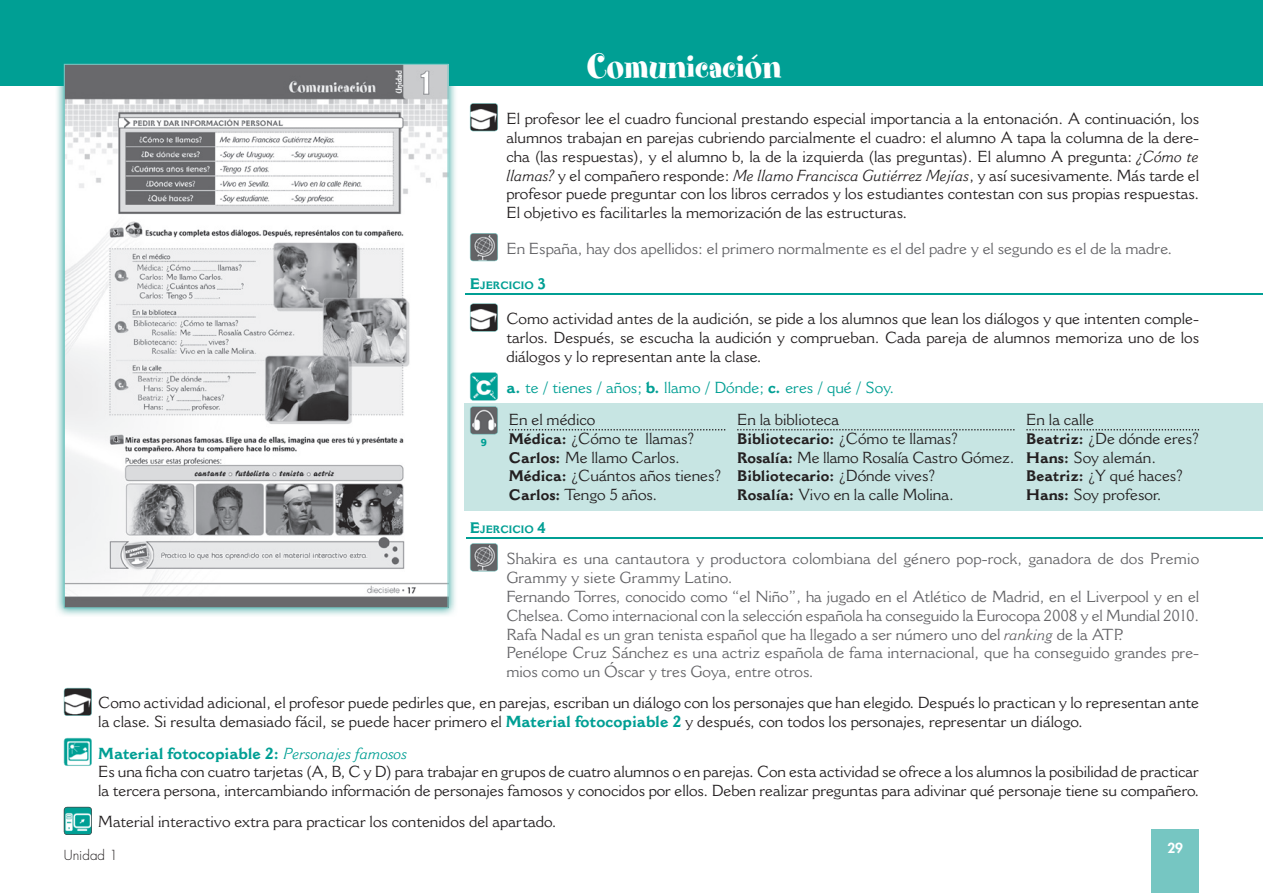
<style>
.page{position:relative;width:1263px;height:893px;background:#fff}
.page>*{position:absolute;margin:0;border:0;box-sizing:border-box;transform-origin:0 0}
.t1{font:39px "Spumoni LP";color:#fff}
.t2{font:15.75px/18.9px "Cantoria";color:#231f20}
.t3{font:15.75px/18.9px "Cantoria";color:#636366}
.t4{font:15.75px "Cantoria";color:#009f94}
.t5{font:700 15px "Cantoria";color:#231f20}
.t6{font:300 13.5px "Futura";color:#231f20}
.t7{font:800 13.5px "Futura";color:#fff}
.t8{font:700 10.5px "Cantoria";color:#009f94}
.t9{font:500 10.5px "Formata";color:#009f94}
.s1{font-style:italic}
.s2{font-size:15px}
.s3{font-weight:700}
.s4{font-weight:700;font-size:15px}
.s5{font-weight:400;font-size:15.75px}
.s6{font-weight:700;color:#009f94}
.s7{font-style:italic;color:#009f94}
</style>
<div class="page">
<div style="left:1151px;top:829px;width:48px;height:64px;background:#76c6c2"></div>
<div style="left:465px;top:403px;width:798px;height:107px;background:#c7e5e3"></div>
<hr style="left:466px;top:293px;width:797px;height:1px;background:#009f94">
<svg style="left:470px;top:103px;width:28px;height:28px"></svg>
<svg style="left:470px;top:233px;width:28px;height:28px"></svg>
<svg style="left:470px;top:303px;width:28px;height:29px"></svg>
<svg style="left:470px;top:372px;width:28px;height:62px"></svg>
<hr style="left:466px;top:537px;width:797px;height:1px;background:#009f94">
<svg style="left:470px;top:543px;width:28px;height:28px"></svg>
<svg style="left:64px;top:688px;width:28px;height:28px"></svg>
<svg style="left:64px;top:738px;width:28px;height:28px"></svg>
<svg style="left:64px;top:807px;width:28px;height:28px"></svg>
<div style="left:0;top:0;width:1263px;height:85px;background:#009f94"></div>
<img style="left:55px;top:63px;width:402px;height:553px">
<svg style="left:64px;top:64px;width:385px;height:544px"></svg>
<svg style="left:1026px;top:429px;width:173px;height:1px"></svg>
<svg style="left:509px;top:429px;width:216px;height:1px"></svg>
<svg style="left:737px;top:429px;width:277px;height:1px"></svg>
<h1 class="t1" style="left:586px;top:46px;width:197px">Comunicación</h1>
<p class="t2" style="left:506px;top:109px;width:694px;text-align:justify">El profesor lee el cuadro funcional prestando especial importancia a la entonación. A continuación, los alumnos trabajan en parejas cubriendo parcialmente el cuadro: el alumno A tapa la columna de la dere&shy;cha (las respuestas), y el alumno b, la de la izquierda (las preguntas). El alumno A pregunta: <span class="s1">¿Cómo te llamas?</span> y el compañero responde: <span class="s1">Me llamo Francisca Gutiérrez Mejías</span>, y así sucesivamente. Más tarde el profesor puede preguntar con los libros cerrados y los estudiantes contestan con sus propias respuestas.<br>El objetivo es facilitarles la memorización de las estructuras.</p>
<p class="t3" style="left:506px;top:239px;width:667px">En España, hay dos apellidos: el primero normalmente es el del padre y el segundo es el de la madre.</p>
<p class="t8" style="left:470px;top:279px;width:78px"><span class="s2">E</span>JERCICIO <span class="s2">3</span></p>
<p class="t2" style="left:506px;top:309px;width:694px;text-align:justify">Como actividad antes de la audición, se pide a los alumnos que lean los diálogos y que intenten comple&shy;tarlos. Después, se escucha la audición y comprueban. Cada pareja de alumnos memoriza uno de los diálogos y lo representan ante la clase.</p>
<p class="t4" style="left:506px;top:378px;width:389px"><span class="s3">a.</span> te / tienes / años; <span class="s3">b.</span> llamo / Dónde; <span class="s3">c.</span> eres / qué / Soy.</p>
<p class="t9" style="left:481px;top:436px;width:8px">9</p>
<p class="t2" style="left:509px;top:410px;width:214px">En el médico<br><span class="s4">Médica:</span> ¿Cómo te llamas?<br><span class="s4">Carlos:</span> Me llamo Carlos.<br><span class="s4">Médica:</span> ¿Cuántos años tienes?<br><span class="s4">Carlos:</span> Tengo 5 años.</p>
<p class="t2" style="left:737px;top:410px;width:104px">En la biblioteca</p>
<p class="t5" style="left:737px;top:429px;width:223px">Bibliotecario: <span class="s5">¿Cómo te llamas?</span></p>
<p class="t2" style="left:737px;top:448px;width:279px"><span class="s4">Rosalía:</span> Me llamo Rosalía Castro Gómez.</p>
<p class="t5" style="left:737px;top:467px;width:200px">Bibliotecario: <span class="s5">¿Dónde vives?</span></p>
<p class="t2" style="left:737px;top:485px;width:218px"><span class="s4">Rosalía:</span> Vivo en la calle Molina.</p>
<p class="t2" style="left:1026px;top:410px;width:174px">En la calle<br><span class="s4">Beatriz:</span> ¿De dónde eres?<br><span class="s4">Hans:</span> Soy alemán.<br><span class="s4">Beatriz:</span> ¿Y qué haces?<br><span class="s4">Hans:</span> Soy profesor.</p>
<p class="t8" style="left:470px;top:523px;width:78px"><span class="s2">E</span>JERCICIO <span class="s2">4</span></p>
<p class="t3" style="left:506px;top:549px;width:694px">Shakira es una cantautora y productora colombiana del género pop-rock, ganadora de dos Premio Grammy y siete Grammy Latino.<br>Fernando Torres, conocido como “el Niño”, ha jugado en el Atlético de Madrid, en el Liverpool y en el Chelsea. Como internacional con la selección española ha conseguido la Eurocopa 2008 y el Mundial 2010.<br>Rafa Nadal es un gran tenista español que ha llegado a ser número uno del <span class="s1">ranking</span> de la ATP.<br>Penélope Cruz Sánchez es una actriz española de fama internacional, que ha conseguido grandes pre&shy;mios como un Óscar y tres Goya, entre otros.</p>
<p class="t2" style="left:98px;top:693px;width:1102px">Como actividad adicional, el profesor puede pedirles que, en parejas, escriban un diálogo con los personajes que han elegido. Después lo practican y lo representan ante la clase. Si resulta demasiado fácil, se puede hacer primero el <span class="s6">Material fotocopiable 2</span> y después, con todos los personajes, representar un diálogo.</p>
<p class="t2" style="left:98px;top:743px;width:1102px"><span class="s6">Material fotocopiable 2:</span> <span class="s7">Personajes famosos<br></span>Es una ficha con cuatro tarjetas (A, B, C y D) para trabajar en grupos de cuatro alumnos o en parejas. Con esta actividad se ofrece a los alumnos la posibilidad de practicar la tercera persona, intercambiando información de personajes famosos y conocidos por ellos. Deben realizar preguntas para adivinar qué personaje tiene su compañero.</p>
<p class="t2" style="left:98px;top:812px;width:460px">Material interactivo extra para practicar los contenidos del apartado.</p>
<p class="t6" style="left:64px;top:846px;width:55px">Unidad 1</p>
<p class="t7" style="left:1167px;top:839px;width:17px">29</p>
</div>
